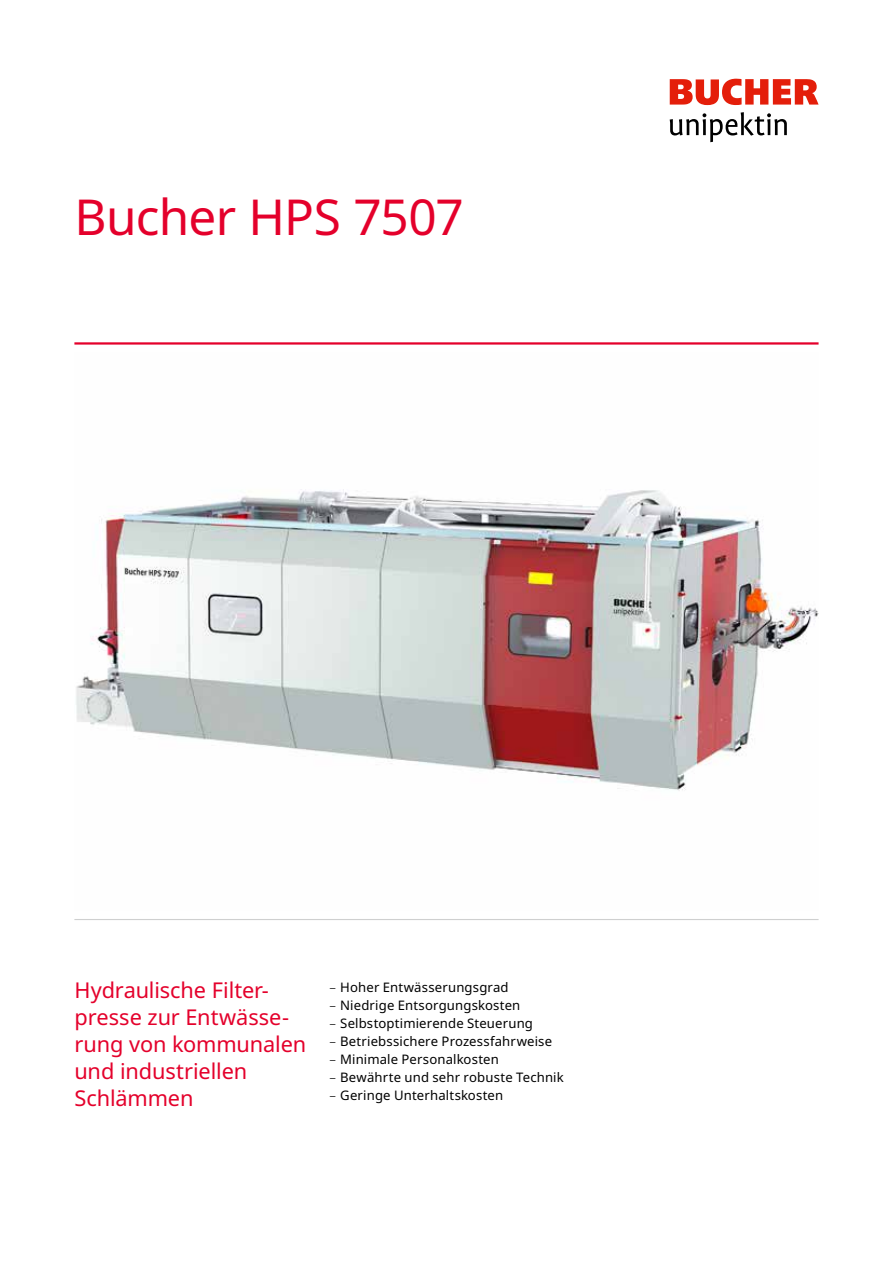
<style>
.page{position:relative;width:893px;height:1263px;background:#fff}
.page>*{position:absolute;margin:0;border:0;box-sizing:border-box;transform-origin:0 0}
.t1{font:49.5px "Noto Sans";letter-spacing:-.015em;color:#e4002b}
.t2{font:21.75px/27px "Noto Sans";letter-spacing:-.005em;color:#e4002b}
.t3{font:13.2px "Noto Sans";letter-spacing:.01em;color:#000}
.s1{font-weight:300}
</style>
<div class="page">
<img style="left:76px;top:489px;width:742px;height:302px">
<hr style="left:74px;top:342px;width:745px;height:3px;background:#e4002b">
<hr style="left:74px;top:919px;width:745px;height:1px;background:#cfd0d0">
<svg style="left:670px;top:79px;width:149px;height:26px"></svg>
<svg style="left:670px;top:112px;width:117px;height:30px"></svg>
<h1 class="t1" style="left:74px;top:182px;width:391px">Bucher HPS 7507</h1>
<h2 class="t2" style="left:74px;top:977px;width:233px">Hydraulische Filter&shy;presse zur Entwässe&shy;rung von kommunalen und industriellen<br>Schlämmen</h2>
<p class="t3" style="left:330px;top:977px;width:181px"><span class="s1">–</span> Hoher Entwässerungsgrad</p>
<p class="t3" style="left:330px;top:995px;width:192px"><span class="s1">–</span> Niedrige Entsorgungskosten</p>
<p class="t3" style="left:330px;top:1013px;width:205px"><span class="s1">–</span> Selbstoptimierende Steuerung</p>
<p class="t3" style="left:330px;top:1031px;width:224px"><span class="s1">–</span> Betriebssichere Prozessfahrweise</p>
<p class="t3" style="left:330px;top:1049px;width:171px"><span class="s1">–</span> Minimale Personalkosten</p>
<p class="t3" style="left:330px;top:1067px;width:236px"><span class="s1">–</span> Bewährte und sehr robuste Technik</p>
<p class="t3" style="left:330px;top:1085px;width:175px"><span class="s1">–</span> Geringe Unterhaltskosten</p>
</div>
